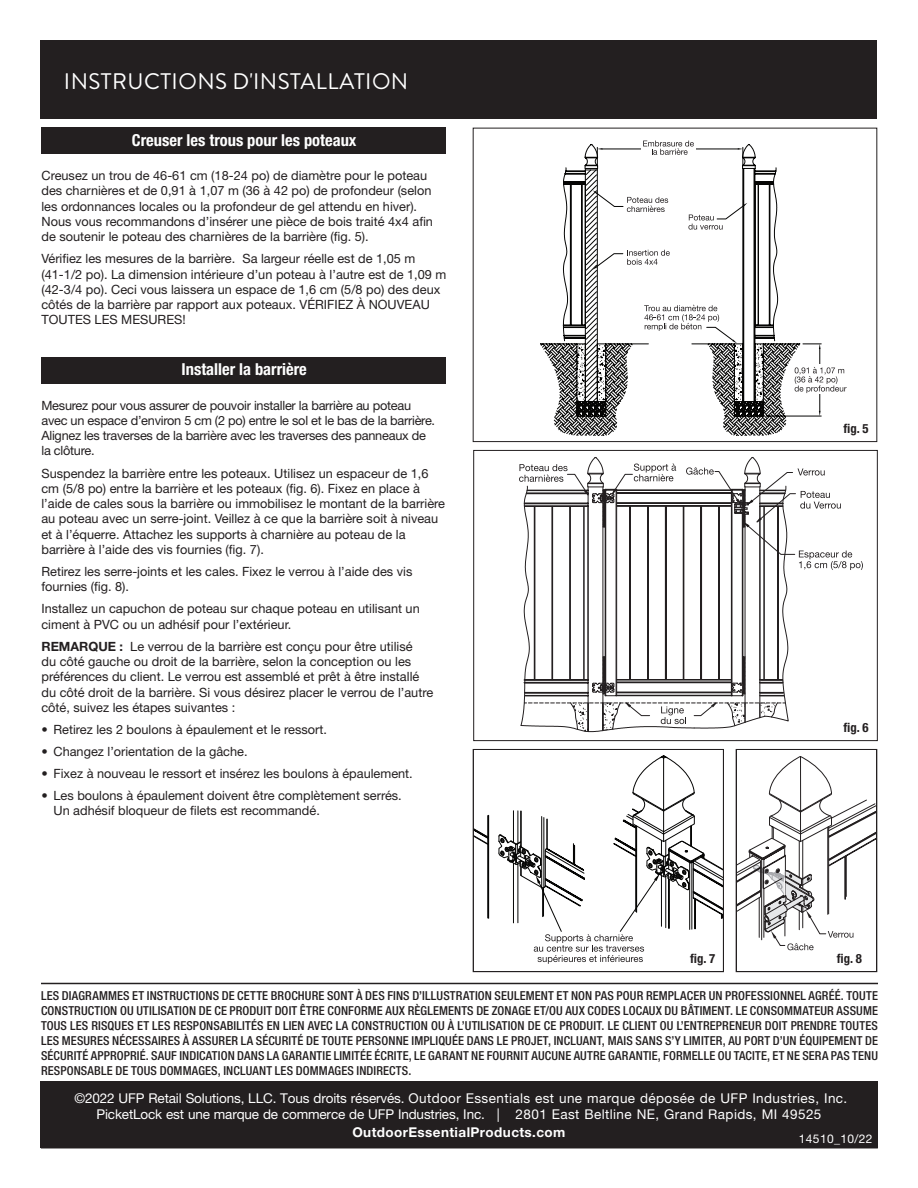
<style>
.page{position:relative;width:918px;height:1188px;background:#fff}
.page>*{position:absolute;margin:0;border:0;box-sizing:border-box;transform-origin:0 0}
.t1{font:22.5px "Brandon Grotesque";letter-spacing:.02em;color:#fff}
.t2{font:700 condensed 16.5px "Helvetica Neue LT Std";color:#fff}
.t3{font:13.5px/16.5px "Helvetica Neue LT Std";letter-spacing:-.01em;color:#fff;text-align:center}
.t4{font:700 13.5px "Helvetica Neue LT Std";letter-spacing:.03em;color:#fff}
.t5{font:12.75px/15.3px "Helvetica Neue LT Std";color:#231f20}
.t6{font:12.75px/15.3px "Helvetica Neue LT Std";letter-spacing:-.02em;color:#231f20}
.t7{font:700 condensed 12.75px "Helvetica Neue LT Std";color:#231f20}
.t8{font:500 condensed 12.3px/15px "Helvetica Neue LT Std";letter-spacing:.01em;color:#231f20;text-align:justify}
.t9{font:12px "Helvetica Neue LT Std";letter-spacing:.03em;color:#fff}
.s1{font-weight:700}
</style>
<div class="page">
<div style="left:41px;top:357px;width:405px;height:27px;background:#231f20"></div>
<div style="left:41px;top:127px;width:405px;height:27px;background:#231f20"></div>
<svg style="left:475px;top:755px;width:246px;height:209px"></svg>
<div style="left:473px;top:749px;width:251px;height:223px;border:1px solid #231f20"></div>
<svg style="left:738px;top:756px;width:137px;height:194px"></svg>
<div style="left:736px;top:749px;width:141px;height:223px;border:1px solid #231f20"></div>
<svg style="left:519px;top:457px;width:344px;height:275px"></svg>
<div style="left:473px;top:450px;width:405px;height:291px;border:1px solid #231f20"></div>
<svg style="left:540px;top:144px;width:281px;height:292px"></svg>
<svg style="left:585px;top:141px;width:162px;height:202px"></svg>
<div style="left:810px;top:365px;width:17px;height:29px;background:#fff"></div>
<svg style="left:795px;top:367px;width:52px;height:26px"></svg>
<hr style="left:41px;top:983px;width:837px;height:1px;background:#231f20">
<div style="left:41px;top:1081px;width:837px;height:67px;background:#231f20"></div>
<div style="left:40px;top:40px;width:837px;height:79px;background:#231f20"></div>
<h1 class="t1" style="left:64px;top:66px;width:346px">INSTRUCTIONS D'INSTALLATION</h1>
<p class="t2" style="left:132px;top:130px;width:226px">Creuser les trous pour les poteaux</p>
<p class="t5" style="left:41px;top:168px;width:393px">Creusez un trou de 46-61 cm (18-24 po) de diamètre pour le poteau des charnières et de 0,91 à 1,07 m (36 à 42 po) de profondeur (selon les ordonnances locales ou la profondeur de gel attendu en hiver).<br>Nous vous recommandons d’insérer une pièce de bois traité 4x4 afin de soutenir le poteau des charnières de la barrière (fig. 5).</p>
<p class="t5" style="left:41px;top:251px;width:406px">Vérifiez les mesures de la barrière. Sa largeur réelle est de 1,05 m (41-1/2 po). La dimension intérieure d’un poteau à l’autre est de 1,09 m (42-3/4 po). Ceci vous laissera un espace de 1,6 cm (5/8 po) des deux côtés de la barrière par rapport aux poteaux. VÉRIFIEZ À NOUVEAU TOUTES LES MESURES!</p>
<p class="t2" style="left:182px;top:360px;width:127px">Installer la barrière</p>
<p class="t6" style="left:41px;top:397px;width:395px">Mesurez pour vous assurer de pouvoir installer la barrière au poteau avec un espace d’environ 5 cm (2 po) entre le sol et le bas de la barrière.<br>Alignez les traverses de la barrière avec les traverses des panneaux de la clôture.</p>
<p class="t5" style="left:41px;top:465px;width:405px">Suspendez la barrière entre les poteaux. Utilisez un espaceur de 1,6 cm (5/8 po) entre la barrière et les poteaux (fig. 6). Fixez en place à l’aide de cales sous la barrière ou immobilisez le montant de la barrière au poteau avec un serre-joint. Veillez à ce que la barrière soit à niveau et à l’équerre. Attachez les supports à charnière au poteau de la barrière à l’aide des vis fournies (fig. 7).</p>
<p class="t5" style="left:41px;top:564px;width:372px">Retirez les serre-joints et les cales. Fixez le verrou à l’aide des vis fournies (fig. 8).</p>
<p class="t5" style="left:41px;top:601px;width:380px">Installez un capuchon de poteau sur chaque poteau en utilisant un ciment à PVC ou un adhésif pour l’extérieur.</p>
<p class="t5" style="left:41px;top:638px;width:393px"><span class="s1">REMARQUE :</span> Le verrou de la barrière est conçu pour être utilisé<br>du côté gauche ou droit de la barrière, selon la conception ou les préférences du client. Le verrou est assemblé et prêt à être installé du côté droit de la barrière. Si vous désirez placer le verrou de l’autre côté, suivez les étapes suivantes :</p>
<p class="t5" style="left:41px;top:722px;width:287px">• Retirez les 2 boulons à épaulement et le ressort.</p>
<p class="t5" style="left:41px;top:744px;width:208px">• Changez l’orientation de la gâche.</p>
<p class="t5" style="left:41px;top:766px;width:373px">• Fixez à nouveau le ressort et insérez les boulons à épaulement.</p>
<p class="t5" style="left:53px;top:788px;width:350px;text-indent:-12px">• Les boulons à épaulement doivent être complètement serrés.<br>Un adhésif bloqueur de filets est recommandé.</p>
<p class="t7" style="left:844px;top:421px;width:26px">fig. 5</p>
<p class="t7" style="left:844px;top:720px;width:26px">fig. 6</p>
<p class="t7" style="left:690px;top:951px;width:26px">fig. 7</p>
<p class="t7" style="left:837px;top:951px;width:26px">fig. 8</p>
<p class="t8" style="left:41px;top:988px;width:839px">LES DIAGRAMMES ET INSTRUCTIONS DE CETTE BROCHURE SONT À DES FINS D’ILLUSTRATION SEULEMENT ET NON PAS POUR REMPLACER UN PROFESSIONNEL AGRÉÉ. TOUTE CONSTRUCTION OU UTILISATION DE CE PRODUIT DOIT ÊTRE CONFORME AUX RÈGLEMENTS DE ZONAGE ET/OU AUX CODES LOCAUX DU BÂTIMENT. LE CONSOMMATEUR ASSUME TOUS LES RISQUES ET LES RESPONSABILITÉS EN LIEN AVEC LA CONSTRUCTION OU À L’UTILISATION DE CE PRODUIT. LE CLIENT OU L’ENTREPRENEUR DOIT PRENDRE TOUTES LES MESURES NÉCESSAIRES À ASSURER LA SÉCURITÉ DE TOUTE PERSONNE IMPLIQUÉE DANS LE PROJET, INCLUANT, MAIS SANS S’Y LIMITER, AU PORT D’UN ÉQUIPEMENT DE SÉCURITÉ APPROPRIÉ. SAUF INDICATION DANS LA GARANTIE LIMITÉE ÉCRITE, LE GARANT NE FOURNIT AUCUNE AUTRE GARANTIE, FORMELLE OU TACITE, ET NE SERA PAS TENU RESPONSABLE DE TOUS DOMMAGES, INCLUANT LES DOMMAGES INDIRECTS.</p>
<p class="t3" style="left:75px;top:1089px;width:774px">©2022 UFP Retail Solutions, LLC. Tous droits réservés. Outdoor Essentials est une marque déposée de UFP Industries, Inc.<br>PicketLock est une marque de commerce de UFP Industries, Inc. | 2801 East Beltline NE, Grand Rapids, MI 49525</p>
<p class="t4" style="left:352px;top:1124px;width:215px">OutdoorEssentialProducts.com</p>
<p class="t9" style="left:799px;top:1131px;width:75px">14510_10/22</p>
</div>
